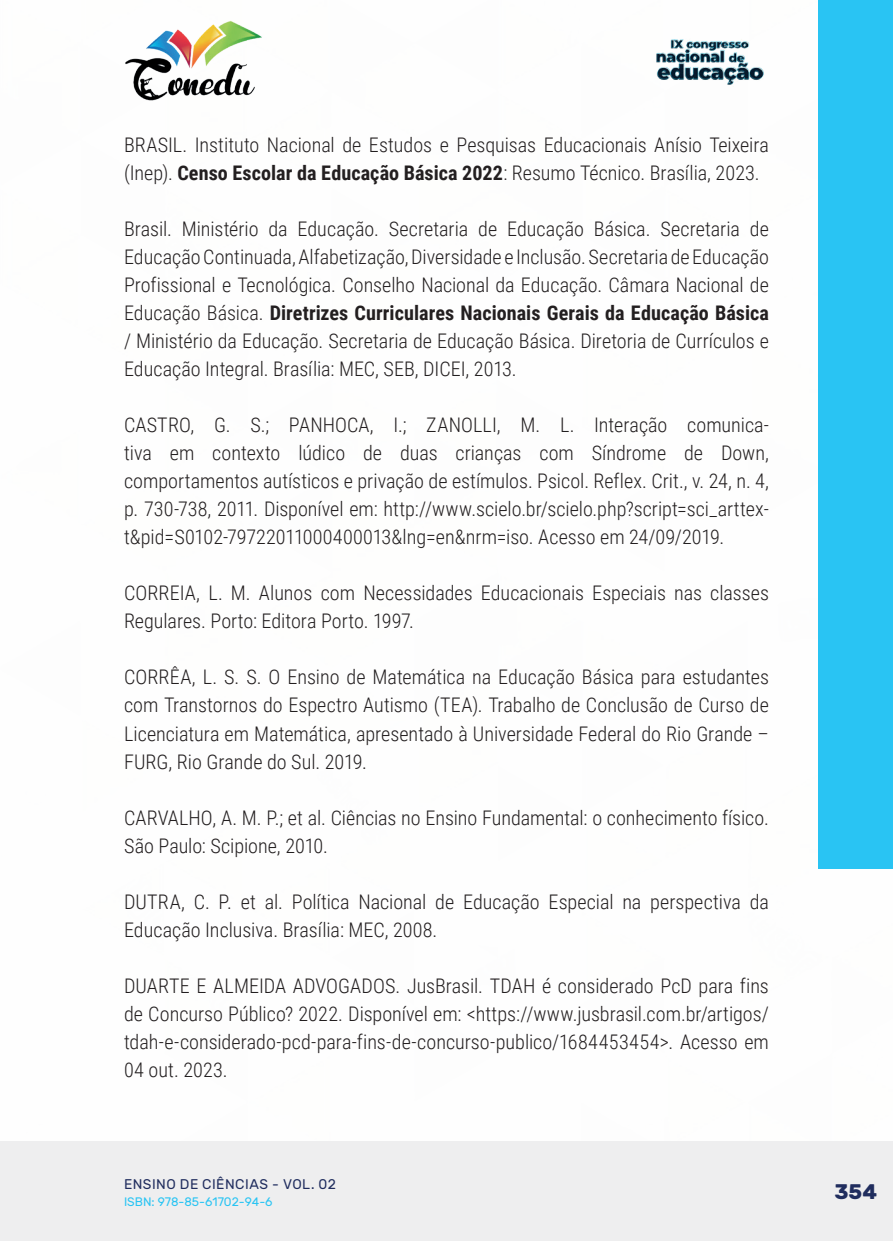
<style>
.page{position:relative;width:893px;height:1241px;background:#fff}
.page>*{position:absolute;margin:0;border:0;box-sizing:border-box;transform-origin:0 0}
.t1{font:700 21px "Rubik";color:#202d5e}
._17_REFERENCIAS{font:300 20.12px/28px "Roboto Condensed";color:#231f20}
.t2{font:14px "Rubik";letter-spacing:.035em;color:#202d5e}
.t3{font:12.25px "Rubik";color:#29c4f3}
.s1{font-weight:700}
</style>
<div class="page">
<div style="left:0;top:1141px;width:893px;height:99px;background:#eeeeef"></div>
<div style="left:819px;top:0;width:74px;height:868px;background:#29c4f3"></div>
<img style="left:125px;top:20px;width:137px;height:81px">
<img style="left:656px;top:39px;width:108px;height:46px">
<p class="_17_REFERENCIAS" style="left:124px;top:130px;width:646px">BRASIL. Instituto Nacional de Estudos e Pesquisas Educacionais Anísio Teixeira (Inep). <span class="s1">Censo Escolar da Educação Básica 2022</span>: Resumo Técnico. Brasília, 2023.</p>
<p class="_17_REFERENCIAS" style="left:124px;top:214px;width:646px;text-align:justify">Brasil. Ministério da Educação. Secretaria de Educação Básica. Secretaria de Educação Continuada, Alfabetização, Diversidade e Inclusão. Secretaria de Educação Profissional e Tecnológica. Conselho Nacional da Educação. Câmara Nacional de Educação Básica. <span class="s1">Diretrizes Curriculares Nacionais Gerais da Educação Básica </span>/ Ministério da Educação. Secretaria de Educação Básica. Diretoria de Currículos e Educação Integral. Brasília: MEC, SEB, DICEI, 2013.</p>
<p class="_17_REFERENCIAS" style="left:124px;top:410px;width:646px;text-align:justify">CASTRO, G. S.; PANHOCA, I.; ZANOLLI, M. L. Interação comunica&shy;tiva em contexto lúdico de duas crianças com Síndrome de Down, comportamentos autísticos e privação de estímulos. Psicol. Reflex. Crit., v. 24, n. 4, p. 730-738, 2011. Disponível em: http://www.scielo.br/scielo.php?script=sci_arttex&shy;t&amp;pid=S0102-79722011000400013&amp;lng=en&amp;nrm=iso. Acesso em 24/09/2019.</p>
<p class="_17_REFERENCIAS" style="left:124px;top:578px;width:646px">CORREIA, L. M. Alunos com Necessidades Educacionais Especiais nas classes<br>Regulares. Porto: Editora Porto. 1997.</p>
<p class="_17_REFERENCIAS" style="left:124px;top:662px;width:646px;text-align:justify">CORRÊA, L. S. S. O Ensino de Matemática na Educação Básica para estudantes com Transtornos do Espectro Autismo (TEA). Trabalho de Conclusão de Curso de Licenciatura em Matemática, apresentado à Universidade Federal do Rio Grande – FURG, Rio Grande do Sul. 2019.</p>
<p class="_17_REFERENCIAS" style="left:124px;top:802px;width:646px">CARVALHO, A. M. P.; et al. Ciências no Ensino Fundamental: o conhecimento físico.<br>São Paulo: Scipione, 2010.</p>
<p class="_17_REFERENCIAS" style="left:124px;top:886px;width:646px">DUTRA, C. P. et al. Política Nacional de Educação Especial na perspectiva da<br>Educação Inclusiva. Brasília: MEC, 2008.</p>
<p class="_17_REFERENCIAS" style="left:124px;top:970px;width:646px;text-align:justify">DUARTE E ALMEIDA ADVOGADOS. JusBrasil. TDAH é considerado PcD para fins de Concurso Público? 2022. Disponível em: &lt;https://www.jusbrasil.com.br/artigos/ tdah-e-considerado-pcd-para-fins-de-concurso-publico/1684453454&gt;. Acesso em 04 out. 2023.</p>
<p class="t2" style="left:124px;top:1175px;width:213px">ENSINO DE CIÊNCIAS - VOL. 02</p>
<p class="t3" style="left:124px;top:1194px;width:150px">ISBN: 978-85-61702-94-6</p>
<p class="t1" style="left:834px;top:1179px;width:44px">354</p>
</div>
